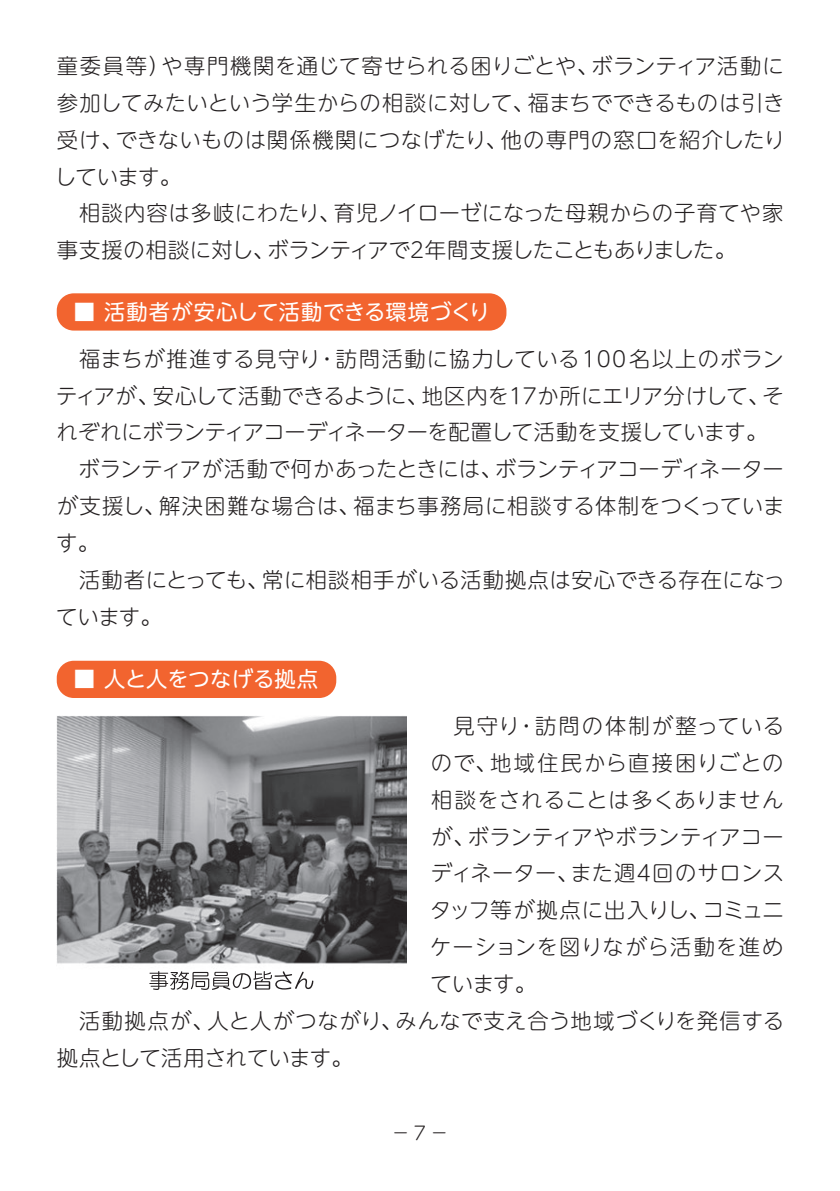
<style>
.page{position:relative;width:840px;height:1191px;background:#fff}
.page>*{position:absolute;margin:0;border:0;box-sizing:border-box;transform-origin:0 0}
.t1{font:300 21.2px/36.8px "UD Shin M Go Pro";letter-spacing:.02em;color:#231f20}
.t2{font:21.2px "UD Shin M Go Pro";letter-spacing:.01em;color:#fff}
.t3{font:300 21.2px "UD Shin M Go Pro";letter-spacing:.095em;color:#231f20}
.t4{font:300 21.2px "UD Shin M Go Pro";letter-spacing:.07em;color:#231f20}
.t5{font:300 21.2px "UD Shin M Go Pro";letter-spacing:.05em;color:#231f20}
.t6{font:300 21.2px "UD Shin M Go Pro";letter-spacing:-.01em;color:#231f20}
.t7{font:300 18.4px "UD Shin M Go Pro";color:#231f20}
</style>
<div class="page">
<div style="left:57px;top:293px;width:449px;height:37px;background:#f2642f;border-radius:17px"></div>
<div style="left:57px;top:661px;width:279px;height:37px;background:#f2642f;border-radius:17px"></div>
<img style="left:57px;top:716px;width:349px;height:268px">
<svg style="left:149px;top:971px;width:164px;height:19px"></svg>
<p class="t1" style="left:55px;top:46px;width:731px">童委員等）や専門機関を通じて寄せられる困りごとや、ボランティア活動に参加してみたいという学生からの相談に対して、福まちでできるものは引き受け、できないものは関係機関につなげたり、他の専門の窓口を紹介したりしています。<br>　相談内容は多岐にわたり、育児ノイローゼになった母親からの子育てや家事支援の相談に対し、ボランティアで２年間支援したこともありました。</p>
<p class="t2" style="left:74px;top:294px;width:417px">■ 活動者が安心して活動できる環境づくり</p>
<p class="t1" style="left:56px;top:339px;width:730px">　福まちが推進する見守り・訪問活動に協力している100名以上のボランティアが、安心して活動できるように、地区内を１７か所にエリア分けして、それぞれにボランティアコーディネーターを配置して活動を支援しています。　ボランティアが活動で何かあったときには、ボランティアコーディネーターが支援し、解決困難な場合は、福まち事務局に相談する体制をつくっています。<br>　活動者にとっても、常に相談相手がいる活動拠点は安心できる存在になっています。</p>
<p class="t2" style="left:74px;top:662px;width:246px">■ 人と人をつなげる拠点</p>
<p class="t3" style="left:431px;top:709px;width:354px">　見守り・訪問の体制が整っている</p>
<p class="t4" style="left:430px;top:745px;width:354px">ので、地域住民から直接困りごとの</p>
<p class="t1" style="left:431px;top:780px;width:354px">相談をされることは多くありません</p>
<p class="t1" style="left:431px;top:817px;width:354px">が、ボランティアやボランティアコー</p>
<p class="t1" style="left:430px;top:854px;width:354px">ディネーター、また週４回のサロンス</p>
<p class="t1" style="left:430px;top:890px;width:355px">タッフ等が拠点に出入りし、コミュニ</p>
<p class="t5" style="left:430px;top:930px;width:354px">ケーションを図りながら活動を進め</p>
<p class="t1" style="left:430px;top:964px;width:107px">ています。</p>
<p class="t1" style="left:57px;top:1001px;width:728px">　活動拠点が、人と人がつながり、みんなで支え合う地域づくりを発信する</p>
<p class="t6" style="left:57px;top:1040px;width:297px">拠点として活用されています。</p>
<p class="t7" style="left:391px;top:1118px;width:58px">－ 7 －</p>
</div>
